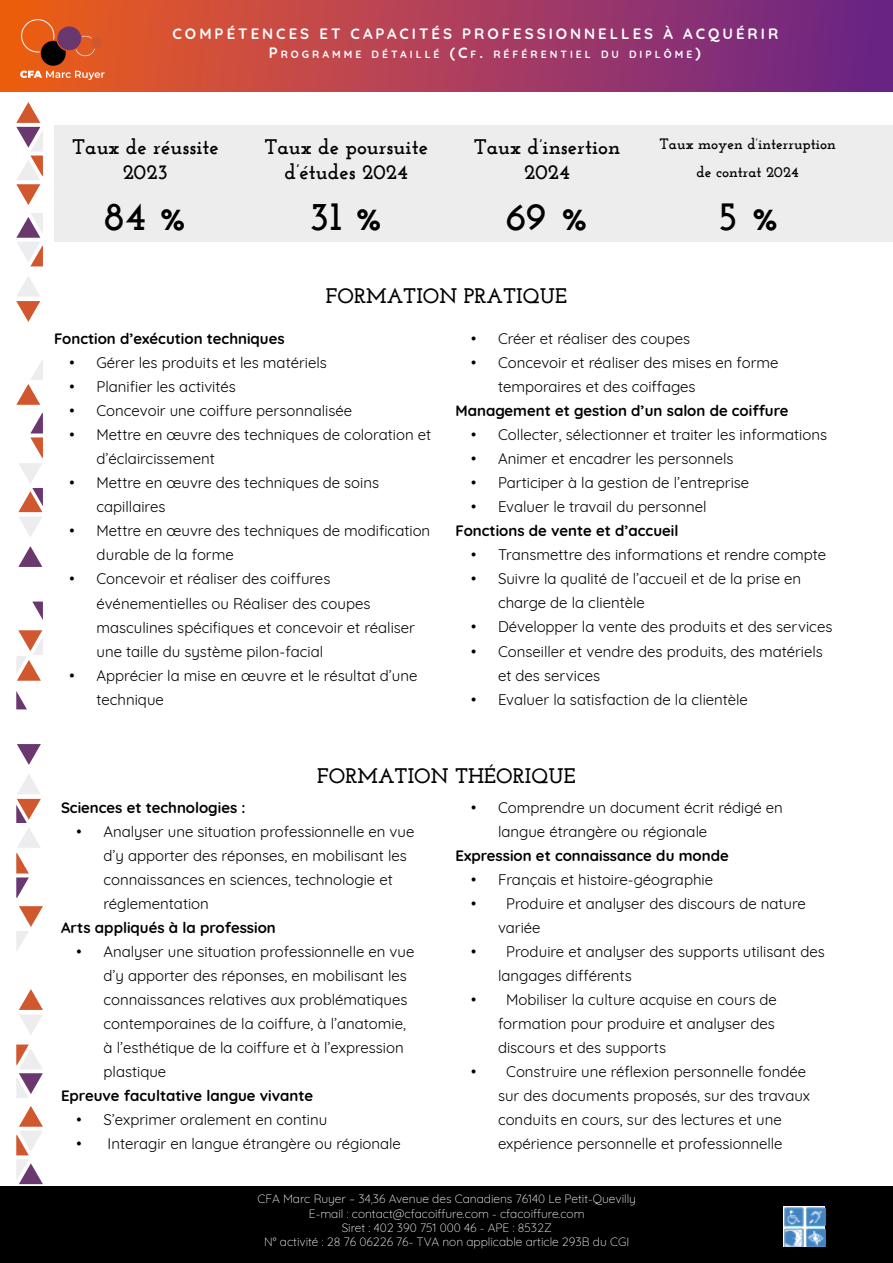
<style>
.page{position:relative;width:893px;height:1263px;background:#fff}
.page>*{position:absolute;margin:0;border:0;box-sizing:border-box;transform-origin:0 0}
.t1{font:700 40.5px "Josefin Slab";color:#000}
.t2{font:700 21px/25.5px "Josefin Slab";color:#000;text-align:center}
.t3{font:15px/24px "Quicksand";color:#000}
.t4{font:700 15px "Quicksand";color:#000}
.t5{font:700 15px "Quicksand";letter-spacing:.2em;color:#fff}
.t6{font:700 15px/27.8px "Josefin Slab";color:#000;text-align:center}
.t7{font:300 12px/14.4px "Quicksand";color:#fff;text-align:center}
.t8{font:700 10.5px "Quicksand";letter-spacing:.285em;color:#fff}
.s1{font-size:15px}
</style>
<div class="page">
<div style="left:0;top:0;width:893px;height:91px;background:linear-gradient(to right,#f25e1b,#69228f)"></div>
<svg style="left:20px;top:19px;width:85px;height:61px;background:#c75a2f"></svg>
<svg style="left:16px;top:360px;width:27px;height:45px"></svg>
<svg style="left:16px;top:102px;width:27px;height:103px"></svg>
<svg style="left:16px;top:276px;width:24px;height:46px"></svg>
<svg style="left:16px;top:213px;width:27px;height:53px"></svg>
<svg style="left:18px;top:413px;width:25px;height:124px"></svg>
<svg style="left:18px;top:546px;width:24px;height:21px"></svg>
<svg style="left:32px;top:601px;width:11px;height:19px"></svg>
<svg style="left:16px;top:906px;width:27px;height:45px"></svg>
<svg style="left:16px;top:1106px;width:27px;height:79px"></svg>
<svg style="left:19px;top:989px;width:24px;height:46px"></svg>
<svg style="left:16px;top:1044px;width:27px;height:54px"></svg>
<svg style="left:16px;top:774px;width:25px;height:124px"></svg>
<svg style="left:17px;top:744px;width:24px;height:21px"></svg>
<svg style="left:16px;top:691px;width:11px;height:18px"></svg>
<svg style="left:16px;top:630px;width:27px;height:51px"></svg>
<div style="left:0;top:1186px;width:893px;height:77px;background:#000"></div>
<img style="left:784px;top:1207px;width:41px;height:40px">
<div style="left:54px;top:125px;width:839px;height:117px;background:#ededed"></div>
<p class="t5" style="left:173px;top:22px;width:607px">COMPÉTENCES ET CAPACITÉS PROFESSIONNELLES À ACQUÉRIR</p>
<h2 class="t2" style="left:72px;top:134px;width:148px">Taux de réussite<br>2023</h2>
<h1 class="t1" style="left:104px;top:192px;width:85px">84 %</h1>
<p class="t8" style="left:269px;top:45px;width:433px"><span class="s1">P</span>ROGRAMME DÉTAILLÉ <span class="s1">(C</span>F<span class="s1">.</span> RÉFÉRENTIEL DU DIP LÔME<span class="s1">)</span></p>
<h2 class="t2" style="left:264px;top:134px;width:165px">Taux de poursuite d’études 2024</h2>
<h1 class="t1" style="left:309px;top:192px;width:76px">31 %</h1>
<h2 class="t2" style="left:474px;top:134px;width:148px">Taux d’insertion<br>2024</h2>
<h1 class="t1" style="left:505px;top:192px;width:85px">69 %</h1>
<h2 class="t2" style="left:326px;top:283px;width:243px">FORMATION PRATIQUE</h2>
<p class="t6" style="left:660px;top:130px;width:178px">Taux moyen d’interruption de contrat 2024</p>
<h1 class="t1" style="left:716px;top:192px;width:65px">5 %</h1>
<p class="t4" style="left:54px;top:326px;width:232px">Fonction d’exécution techniques</p>
<p class="t3" style="left:70px;top:349px;width:259px">• Gérer les produits et les matériels</p>
<p class="t3" style="left:70px;top:373px;width:168px">• Planifier les activités</p>
<p class="t3" style="left:70px;top:397px;width:284px">• Concevoir une coiffure personnalisée</p>
<p class="t3" style="left:97px;top:421px;width:336px;text-indent:-27px">• Mettre en œuvre des techniques de coloration et d’éclaircissement</p>
<p class="t3" style="left:97px;top:469px;width:284px;text-indent:-27px">• Mettre en œuvre des techniques de soins capillaires</p>
<p class="t3" style="left:97px;top:517px;width:335px;text-indent:-27px">• Mettre en œuvre des techniques de modification durable de la forme</p>
<p class="t3" style="left:97px;top:566px;width:320px;text-indent:-27px">• Concevoir et réaliser des coiffures événementielles ou Réaliser des coupes masculines spécifiques et concevoir et réaliser une taille du système pilon-facial</p>
<p class="t3" style="left:97px;top:662px;width:322px;text-indent:-27px">• Apprécier la mise en œuvre et le résultat d’une technique</p>
<p class="t3" style="left:471px;top:325px;width:221px">• Créer et réaliser des coupes</p>
<p class="t3" style="left:498px;top:349px;width:282px;text-indent:-27px">• Concevoir et réaliser des mises en forme temporaires et des coiffages</p>
<p class="t4" style="left:455px;top:398px;width:335px">Management et gestion d’un salon de coiffure</p>
<p class="t3" style="left:471px;top:421px;width:358px">• Collecter, sélectionner et traiter les informations</p>
<p class="t3" style="left:471px;top:445px;width:264px">• Animer et encadrer les personnels</p>
<p class="t3" style="left:471px;top:469px;width:280px">• Participer à la gestion de l’entreprise</p>
<p class="t3" style="left:471px;top:493px;width:237px">• Evaluer le travail du personnel</p>
<p class="t4" style="left:455px;top:519px;width:224px">Fonctions de vente et d’accueil</p>
<p class="t3" style="left:471px;top:541px;width:357px">• Transmettre des informations et rendre compte</p>
<p class="t3" style="left:498px;top:565px;width:305px;text-indent:-27px">• Suivre la qualité de l’accueil et de la prise en charge de la clientèle</p>
<p class="t3" style="left:471px;top:614px;width:363px">• Développer la vente des produits et des services</p>
<p class="t3" style="left:498px;top:638px;width:326px;text-indent:-27px">• Conseiller et vendre des produits, des matériels et des services</p>
<p class="t3" style="left:471px;top:686px;width:278px">• Evaluer la satisfaction de la clientèle</p>
<h2 class="t2" style="left:317px;top:763px;width:260px">FORMATION THÉORIQUE</h2>
<p class="t4" style="left:61px;top:795px;width:186px">Sciences et technologies :</p>
<p class="t3" style="left:104px;top:818px;width:312px;text-indent:-27px">• Analyser une situation professionnelle en vue d’y apporter des réponses, en mobilisant les connaissances en sciences, technologie et réglementation</p>
<p class="t4" style="left:61px;top:915px;width:216px">Arts appliqués à la profession</p>
<p class="t3" style="left:104px;top:938px;width:312px;text-indent:-27px">• Analyser une situation professionnelle en vue d’y apporter des réponses, en mobilisant les connaissances relatives aux problématiques contemporaines de la coiffure, à l’anatomie, à l’esthétique de la coiffure et à l’expression plastique</p>
<p class="t4" style="left:61px;top:1083px;width:254px">Epreuve facultative langue vivante</p>
<p class="t3" style="left:77px;top:1106px;width:252px">• S’exprimer oralement en continu</p>
<p class="t3" style="left:77px;top:1130px;width:326px">• Interagir en langue étrangère ou régionale</p>
<p class="t3" style="left:498px;top:794px;width:286px;text-indent:-27px">• Comprendre un document écrit rédigé en langue étrangère ou régionale</p>
<p class="t4" style="left:455px;top:843px;width:275px">Expression et connaissance du monde</p>
<p class="t3" style="left:471px;top:866px;width:244px">• Français et histoire-géographie</p>
<p class="t3" style="left:498px;top:890px;width:309px;text-indent:-27px">• Produire et analyser des discours de nature variée</p>
<p class="t3" style="left:498px;top:938px;width:328px;text-indent:-27px">• Produire et analyser des supports utilisant des langages différents</p>
<p class="t3" style="left:498px;top:986px;width:280px;text-indent:-27px">• Mobiliser la culture acquise en cours de formation pour produire et analyser des discours et des supports</p>
<p class="t3" style="left:498px;top:1058px;width:314px;text-indent:-27px">• Construire une réflexion personnelle fondée sur des documents proposés, sur des travaux conduits en cours, sur des lectures et une expérience personnelle et professionnelle</p>
<p class="t7" style="left:258px;top:1190px;width:380px">CFA Marc Ruyer – 34,36 Avenue des Canadiens 76140 Le Petit-Quevilly E-mail : contact@cfacoiffure.com - cfacoiffure.com<br>Siret : 402 390 751 000 46 - APE : 8532Z<br>N° activité : 28 76 06226 76- TVA non applicable article 293B du CGI</p>
</div>
